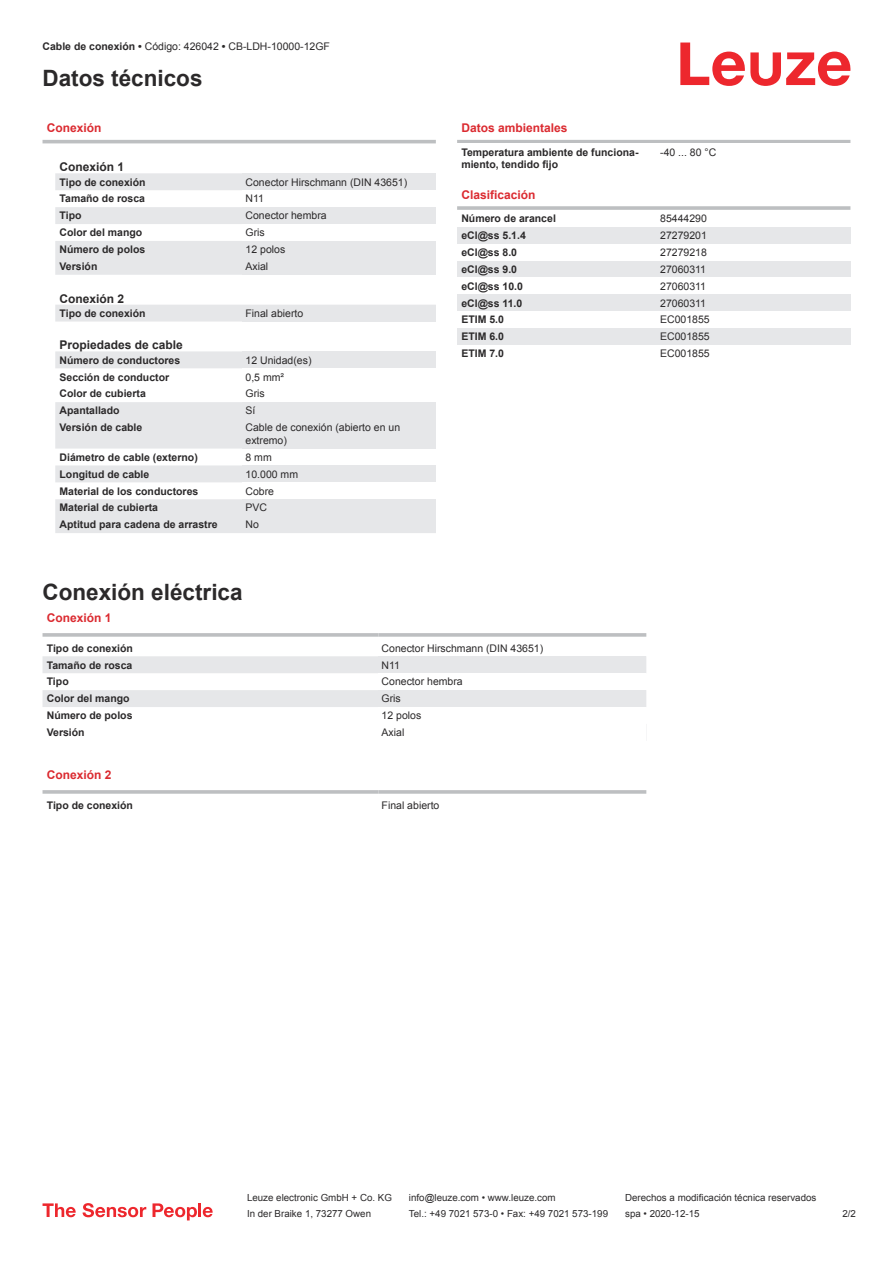
<style>
.page{position:relative;width:893px;height:1263px;background:#fff}
.page>*{position:absolute;margin:0;border:0;box-sizing:border-box;transform-origin:0 0}
.t1{font:700 22.5px "Arial";color:#2b292a}
.t2{font:700 12px "Arial";color:#db2a30}
.t3{font:700 12px "Arial";color:#2b292a}
.t4{font:700 10.5px/12.6px "Arial";color:#2b292a}
.t5{font:10.5px/12.6px "Arial";color:#2b292a}
.t6{font:9.75px "Arial";color:#2b292a}
.s1{font-weight:700}
</style>
<div class="page">
<svg style="left:680px;top:43px;width:170px;height:43px"></svg>
<svg style="left:55px;top:173px;width:187px;height:360px;fill:#e6e7e9"></svg>
<hr style="left:43px;top:140px;width:393px;height:3px;background:#bdbfc1">
<div style="left:242px;top:173px;width:194px;height:17px;background:#e6e7e9"></div>
<div style="left:242px;top:207px;width:194px;height:17px;background:#e6e7e9"></div>
<div style="left:242px;top:241px;width:194px;height:17px;background:#e6e7e9"></div>
<div style="left:242px;top:258px;width:194px;height:17px;background:#e6e7e9"></div>
<div style="left:242px;top:305px;width:194px;height:17px;background:#e6e7e9"></div>
<div style="left:242px;top:351px;width:194px;height:17px;background:#e6e7e9"></div>
<div style="left:242px;top:402px;width:194px;height:17px;background:#e6e7e9"></div>
<div style="left:242px;top:419px;width:194px;height:30px;background:#e6e7e9"></div>
<div style="left:242px;top:465px;width:194px;height:17px;background:#e6e7e9"></div>
<div style="left:242px;top:499px;width:194px;height:17px;background:#e6e7e9"></div>
<div style="left:242px;top:516px;width:194px;height:17px;background:#e6e7e9"></div>
<svg style="left:43px;top:656px;width:335px;height:51px;fill:#e6e7e9"></svg>
<svg style="left:43px;top:633px;width:335px;height:4px"></svg>
<hr style="left:378px;top:633px;width:268px;height:4px;background:#c5c6c8">
<div style="left:378px;top:656px;width:268px;height:17px;background:#e6e7e9"></div>
<div style="left:378px;top:690px;width:268px;height:17px;background:#e6e7e9"></div>
<svg style="left:43px;top:790px;width:335px;height:4px"></svg>
<hr style="left:378px;top:790px;width:268px;height:4px;background:#c6c7c9">
<hr style="left:457px;top:140px;width:393px;height:3px;background:#bdbfc1">
<hr style="left:457px;top:206px;width:393px;height:4px;background:#c6c8c9">
<div style="left:457px;top:227px;width:200px;height:17px;background:#e6e7e9"></div>
<div style="left:657px;top:227px;width:193px;height:17px;background:#e6e7e9"></div>
<div style="left:457px;top:261px;width:200px;height:16px;background:#e6e7e9"></div>
<div style="left:657px;top:261px;width:193px;height:16px;background:#e6e7e9"></div>
<div style="left:457px;top:294px;width:200px;height:17px;background:#e6e7e9"></div>
<div style="left:657px;top:294px;width:193px;height:17px;background:#e6e7e9"></div>
<div style="left:457px;top:328px;width:200px;height:17px;background:#e6e7e9"></div>
<div style="left:657px;top:328px;width:193px;height:17px;background:#e6e7e9"></div>
<svg style="left:43px;top:1203px;width:33px;height:14px"></svg>
<svg style="left:83px;top:1203px;width:63px;height:14px"></svg>
<svg style="left:153px;top:1203px;width:44px;height:17px"></svg>
<hr style="left:198px;top:1203px;width:3px;height:14px;background:#ed272d">
<svg style="left:203px;top:1207px;width:10px;height:10px"></svg>
<p class="t5" style="left:43px;top:41px;width:289px"><span class="s1">Cable de conexión •</span> Código: 426042 <span class="s1">•</span> CB-LDH-10000-12GF</p>
<h1 class="t1" style="left:43px;top:70px;width:162px">Datos técnicos</h1>
<p class="t2" style="left:47px;top:123px;width:56px">Conexión</p>
<p class="t3" style="left:60px;top:162px;width:66px">Conexión 1</p>
<p class="t4" style="left:60px;top:176px;width:88px">Tipo de conexión</p>
<p class="t5" style="left:246px;top:176px;width:163px">Conector Hirschmann (DIN 43651)</p>
<p class="t4" style="left:60px;top:193px;width:87px">Tamaño de rosca</p>
<p class="t5" style="left:246px;top:193px;width:20px">N11</p>
<p class="t4" style="left:60px;top:210px;width:23px">Tipo</p>
<p class="t5" style="left:246px;top:210px;width:83px">Conector hembra</p>
<p class="t4" style="left:60px;top:227px;width:84px">Color del mango</p>
<p class="t5" style="left:246px;top:227px;width:21px">Gris</p>
<p class="t4" style="left:60px;top:244px;width:87px">Número de polos</p>
<p class="t5" style="left:246px;top:244px;width:41px">12 polos</p>
<p class="t4" style="left:60px;top:261px;width:39px">Versión</p>
<p class="t5" style="left:246px;top:261px;width:24px">Axial</p>
<p class="t3" style="left:60px;top:294px;width:66px">Conexión 2</p>
<p class="t4" style="left:60px;top:308px;width:88px">Tipo de conexión</p>
<p class="t5" style="left:246px;top:308px;width:59px">Final abierto</p>
<p class="t3" style="left:60px;top:341px;width:125px">Propiedades de cable</p>
<p class="t4" style="left:60px;top:355px;width:122px">Número de conductores</p>
<p class="t5" style="left:246px;top:355px;width:67px">12 Unidad(es)</p>
<p class="t4" style="left:60px;top:371px;width:111px">Sección de conductor</p>
<p class="t5" style="left:246px;top:371px;width:40px">0,5 mm²</p>
<p class="t4" style="left:60px;top:388px;width:88px">Color de cubierta</p>
<p class="t5" style="left:246px;top:388px;width:21px">Gris</p>
<p class="t4" style="left:60px;top:405px;width:62px">Apantallado</p>
<p class="t5" style="left:246px;top:405px;width:11px">Sí</p>
<p class="t4" style="left:60px;top:422px;width:84px">Versión de cable</p>
<p class="t5" style="left:246px;top:422px;width:156px">Cable de conexión (abierto en un extremo)</p>
<p class="t4" style="left:60px;top:452px;width:140px">Diámetro de cable (externo)</p>
<p class="t5" style="left:246px;top:452px;width:28px">8 mm</p>
<p class="t4" style="left:60px;top:469px;width:91px">Longitud de cable</p>
<p class="t5" style="left:246px;top:469px;width:54px">10.000 mm</p>
<p class="t4" style="left:60px;top:486px;width:140px">Material de los conductores</p>
<p class="t5" style="left:246px;top:485px;width:30px">Cobre</p>
<p class="t4" style="left:60px;top:502px;width:100px">Material de cubierta</p>
<p class="t5" style="left:246px;top:502px;width:23px">PVC</p>
<p class="t4" style="left:60px;top:519px;width:160px">Aptitud para cadena de arrastre</p>
<p class="t5" style="left:246px;top:519px;width:15px">No</p>
<p class="t2" style="left:461px;top:123px;width:108px">Datos ambientales</p>
<p class="t4" style="left:461px;top:147px;width:179px">Temperatura ambiente de funciona&shy;miento, tendido fijo</p>
<p class="t5" style="left:660px;top:147px;width:58px">-40 ... 80 °C</p>
<p class="t2" style="left:461px;top:190px;width:76px">Clasificación</p>
<p class="t4" style="left:461px;top:213px;width:96px">Número de arancel</p>
<p class="t5" style="left:660px;top:213px;width:48px">85444290</p>
<p class="t4" style="left:461px;top:230px;width:66px">eCl@ss 5.1.4</p>
<p class="t5" style="left:660px;top:230px;width:48px">27279201</p>
<p class="t4" style="left:461px;top:247px;width:57px">eCl@ss 8.0</p>
<p class="t5" style="left:660px;top:247px;width:48px">27279218</p>
<p class="t4" style="left:461px;top:264px;width:57px">eCl@ss 9.0</p>
<p class="t5" style="left:660px;top:264px;width:47px">27060311</p>
<p class="t4" style="left:461px;top:281px;width:63px">eCl@ss 10.0</p>
<p class="t5" style="left:660px;top:281px;width:47px">27060311</p>
<p class="t4" style="left:461px;top:298px;width:63px">eCl@ss 11.0</p>
<p class="t5" style="left:660px;top:298px;width:47px">27060311</p>
<p class="t4" style="left:461px;top:314px;width:44px">ETIM 5.0</p>
<p class="t5" style="left:660px;top:314px;width:51px">EC001855</p>
<p class="t4" style="left:461px;top:331px;width:44px">ETIM 6.0</p>
<p class="t5" style="left:660px;top:331px;width:51px">EC001855</p>
<p class="t4" style="left:461px;top:348px;width:44px">ETIM 7.0</p>
<p class="t5" style="left:660px;top:348px;width:51px">EC001855</p>
<h1 class="t1" style="left:43px;top:584px;width:202px">Conexión eléctrica</h1>
<p class="t2" style="left:47px;top:613px;width:66px">Conexión 1</p>
<p class="t4" style="left:47px;top:643px;width:88px">Tipo de conexión</p>
<p class="t5" style="left:382px;top:643px;width:163px">Conector Hirschmann (DIN 43651)</p>
<p class="t4" style="left:47px;top:659px;width:87px">Tamaño de rosca</p>
<p class="t5" style="left:382px;top:659px;width:20px">N11</p>
<p class="t4" style="left:47px;top:676px;width:23px">Tipo</p>
<p class="t5" style="left:382px;top:676px;width:83px">Conector hembra</p>
<p class="t4" style="left:47px;top:693px;width:84px">Color del mango</p>
<p class="t5" style="left:382px;top:693px;width:21px">Gris</p>
<p class="t4" style="left:47px;top:710px;width:87px">Número de polos</p>
<p class="t5" style="left:382px;top:710px;width:41px">12 polos</p>
<p class="t4" style="left:47px;top:727px;width:39px">Versión</p>
<p class="t5" style="left:382px;top:727px;width:24px">Axial</p>
<p class="t2" style="left:47px;top:770px;width:66px">Conexión 2</p>
<p class="t4" style="left:47px;top:800px;width:88px">Tipo de conexión</p>
<p class="t5" style="left:382px;top:799px;width:59px">Final abierto</p>
<p class="t6" style="left:247px;top:1194px;width:146px">Leuze electronic GmbH + Co. KG</p>
<p class="t6" style="left:409px;top:1194px;width:148px">info@leuze.com • www.leuze.com</p>
<p class="t6" style="left:625px;top:1194px;width:193px">Derechos a modificación técnica reservados</p>
<p class="t6" style="left:247px;top:1210px;width:126px">In der Braike 1, 73277 Owen</p>
<p class="t6" style="left:409px;top:1210px;width:201px">Tel.: +49 7021 573-0 • Fax: +49 7021 573-199</p>
<p class="t6" style="left:625px;top:1210px;width:76px">spa • 2020-12-15</p>
<p class="t6" style="left:842px;top:1210px;width:15px">2 /2</p>
</div>
